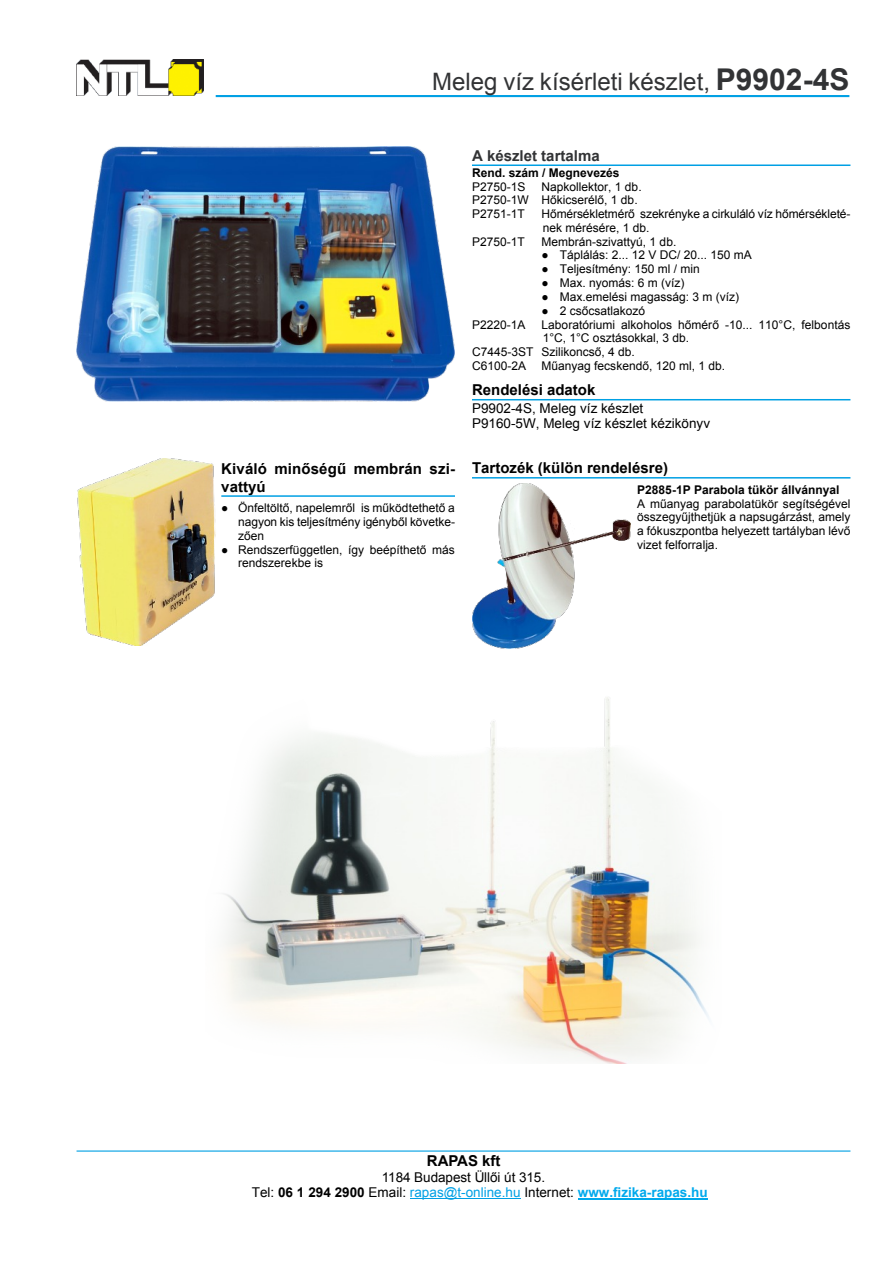
<style>
.page{position:relative;width:893px;height:1263px;background:#fff}
.page>*{position:absolute;margin:0;border:0;box-sizing:border-box;transform-origin:0 0}
.t1{font:24px "Arial";color:#323335}
.t2{font:700 15px/17.2px "Arial";color:#000}
.t3{font:700 15px "Arial";color:#323335}
.t4{font:13.5px/15.5px "Arial";color:#000}
.t5{font:12px/13.8px "Arial";color:#000}
.t6{font:700 12px "Arial";color:#000}
.s1{font-weight:700;font-size:30px}
.s2{font-family:"Times New Roman"}
.s3{font-weight:700}
.s4{color:#00a0e4}
.s5{font-weight:700;color:#00a9ec}
</style>
<div class="page">
<img style="left:77px;top:60px;width:126px;height:35px">
<hr style="left:472px;top:164px;width:378px;height:2px;background:#00a0e4">
<hr style="left:216px;top:95px;width:633px;height:2px;background:#00a0e4">
<hr style="left:77px;top:1150px;width:773px;height:1px;background:#00a0e4">
<hr style="left:410px;top:1198px;width:111px;height:1px;background:#00a0e4">
<hr style="left:578px;top:1198px;width:130px;height:1px;background:#00a9ec">
<hr style="left:472px;top:399px;width:378px;height:1px;background:#00a0e4">
<hr style="left:472px;top:477px;width:378px;height:2px;background:#00a0e4">
<img style="left:472px;top:483px;width:159px;height:165px">
<img style="left:77px;top:147px;width:377px;height:255px">
<img style="left:77px;top:458px;width:139px;height:187px">
<hr style="left:221px;top:495px;width:234px;height:2px;background:#00a0e4">
<img style="left:223px;top:697px;width:486px;height:366px">
<h1 class="t1" style="left:432px;top:73px;width:419px">Meleg víz kísérleti készlet, <span class="s1">P9902-4S</span></h1>
<p class="t3" style="left:472px;top:150px;width:129px">A készlet tartalma</p>
<p class="t6" style="left:472px;top:168px;width:149px">Rend. szám / Megnevezés</p>
<p class="t5" style="left:472px;top:181px;width:55px">P2750-1S</p>
<p class="t5" style="left:472px;top:181px;width:171px;text-indent:69px">Napkollektor, 1 db.<br>P2750-1W Hőkicserélő, 1 db.<br>P2751-1T</p>
<p class="t5" style="left:541px;top:208px;width:310px">Hőmérsékletmérő szekrényke a cirkuláló víz hőmérsékleté&shy;nek mérésére, 1 db.</p>
<p class="t2" style="left:221px;top:462px;width:235px">Kiváló minőségű membrán szi&shy;vattyú</p>
<p class="t5" style="left:238px;top:502px;width:218px;text-align:justify;text-indent:-17px"><span class="s2">●</span> Önfeltöltő, napelemről is működtethető a nagyon kis teljesítmény igényből követke&shy;zően</p>
<p class="t5" style="left:238px;top:543px;width:218px;text-indent:-17px"><span class="s2">●</span> Rendszerfüggetlen, így beépíthető más rendszerekbe is</p>
<p class="t5" style="left:472px;top:236px;width:54px">P2750-1T</p>
<p class="t5" style="left:541px;top:236px;width:136px">Membrán-szivattyú, 1 db.</p>
<p class="t5" style="left:541px;top:249px;width:212px"><span class="s2">●</span> Táplálás: 2... 12 V DC/ 20... 150 mA</p>
<p class="t5" style="left:541px;top:263px;width:160px"><span class="s2">●</span> Teljesítmény: 150 ml / min</p>
<p class="t5" style="left:541px;top:277px;width:145px"><span class="s2">●</span> Max. nyomás: 6 m (víz)</p>
<p class="t5" style="left:541px;top:291px;width:199px"><span class="s2">●</span> Max.emelési magasság: 3 m (víz)</p>
<p class="t5" style="left:541px;top:305px;width:105px"><span class="s2">●</span> 2 csőcsatlakozó</p>
<p class="t5" style="left:472px;top:319px;width:55px">P2220-1A</p>
<p class="t5" style="left:541px;top:319px;width:310px">Laboratóriumi alkoholos hőmérő -10... 110°C, felbontás</p>
<p class="t5" style="left:543px;top:332px;width:148px">1°C, 1°C osztásokkal, 3 db.</p>
<p class="t5" style="left:472px;top:346px;width:164px">C7445-3ST Szilikoncső, 4 db.</p>
<p class="t5" style="left:472px;top:360px;width:56px">C6100-2A</p>
<p class="t5" style="left:541px;top:360px;width:185px">Műanyag fecskendő, 120 ml, 1 db.</p>
<p class="t2" style="left:472px;top:383px;width:125px">Rendelési adatok</p>
<p class="t4" style="left:472px;top:401px;width:240px">P9902-4S, Meleg víz készlet<br>P9160-5W, Meleg víz készlet kézikönyv</p>
<p class="t2" style="left:472px;top:461px;width:198px">Tartozék (külön rendelésre)</p>
<p class="t6" style="left:637px;top:485px;width:204px">P2885-1P Parabola tükör állvánnyal</p>
<p class="t5" style="left:637px;top:498px;width:215px;text-align:justify">A műanyag parabolatükör segítségével összegyűjthetjük a napsugárzást, amely a fókuszpontba helyezett tartályban lévő vizet felforralja.</p>
<p class="t2" style="left:427px;top:1153px;width:75px">RAPAS kft</p>
<p class="t4" style="left:252px;top:1171px;width:457px;text-indent:130px">1184 Budapest Üllői út 315.<br>Tel: <span class="s3">06 1 294 2900</span> Email: <span class="s4">rapas@t-online.hu</span> Internet: <span class="s5">www.fizika-rapas.hu</span></p>
</div>
